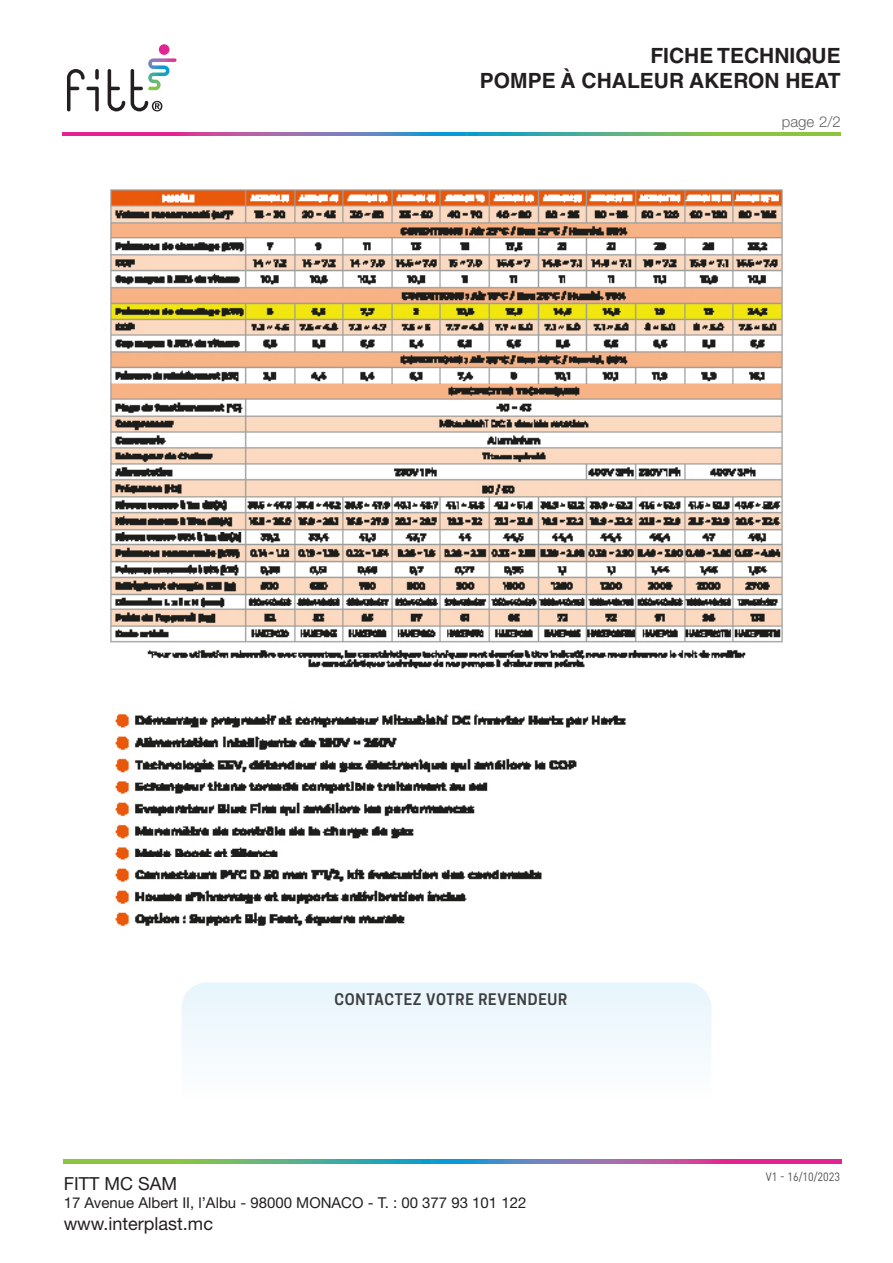
<style>
.page{position:relative;width:893px;height:1263px;background:#fff}
.page>*{position:absolute;margin:0;border:0;box-sizing:border-box;transform-origin:0 0}
.t1{font:700 21px "Helvetica LT Std";color:#231f20}
.t2{font:18px "Helvetica Neue LT Std";color:#231f20}
.t3{font:15px "Helvetica Neue LT Std";color:#231f20}
.t4{font:600 15px "Cooper Hewitt";letter-spacing:.05em;color:#3e3e3f}
.t5{font:300 15px "Helvetica Neue LT Std";color:#636366}
.t6{font:11.85px "DIN Pro";color:#4b4c4d;scale:.91 1}
</style>
<div class="page">
<img style="left:110px;top:189px;width:673px;height:480px">
<img style="left:115px;top:714px;width:511px;height:212px">
<div style="left:181px;top:982px;width:530px;height:142px;background:linear-gradient(to right,#f4fafd,#f4fafd);border-radius:26px"></div>
<svg style="left:63px;top:132px;width:778px;height:4px;background:#7f8891"></svg>
<svg style="left:108px;top:69px;width:17px;height:42px"></svg>
<div style="left:159px;top:44px;width:10px;height:11px;background:#e22391;border-radius:50%"></div>
<svg style="left:67px;top:69px;width:32px;height:42px"></svg>
<svg style="left:131px;top:58px;width:46px;height:53px"></svg>
<svg style="left:64px;top:1159px;width:778px;height:4px;background:#7f8792"></svg>
<p class="t1" style="left:650px;top:42px;width:192px">FICHE TECHNIQUE</p>
<p class="t1" style="left:480px;top:68px;width:362px">POMPE À CHALEUR AKERON HEAT</p>
<p class="t5" style="left:782px;top:113px;width:60px">page 2/2</p>
<p class="t4" style="left:334px;top:991px;width:234px">CONTACTEZ VOTRE REVENDEUR</p>
<p class="t2" style="left:64px;top:1173px;width:115px">FITT MC SAM</p>
<p class="t3" style="left:64px;top:1194px;width:464px">17 Avenue Albert II, l’Albu - 98000 MONACO - T. : 00 377 93 101 122</p>
<p class="t2" style="left:64px;top:1212px;width:151px">www.interplast.mc</p>
<p class="t6" style="left:766px;top:1169px;width:83px">V1 - 16/10/2023</p>
</div>
